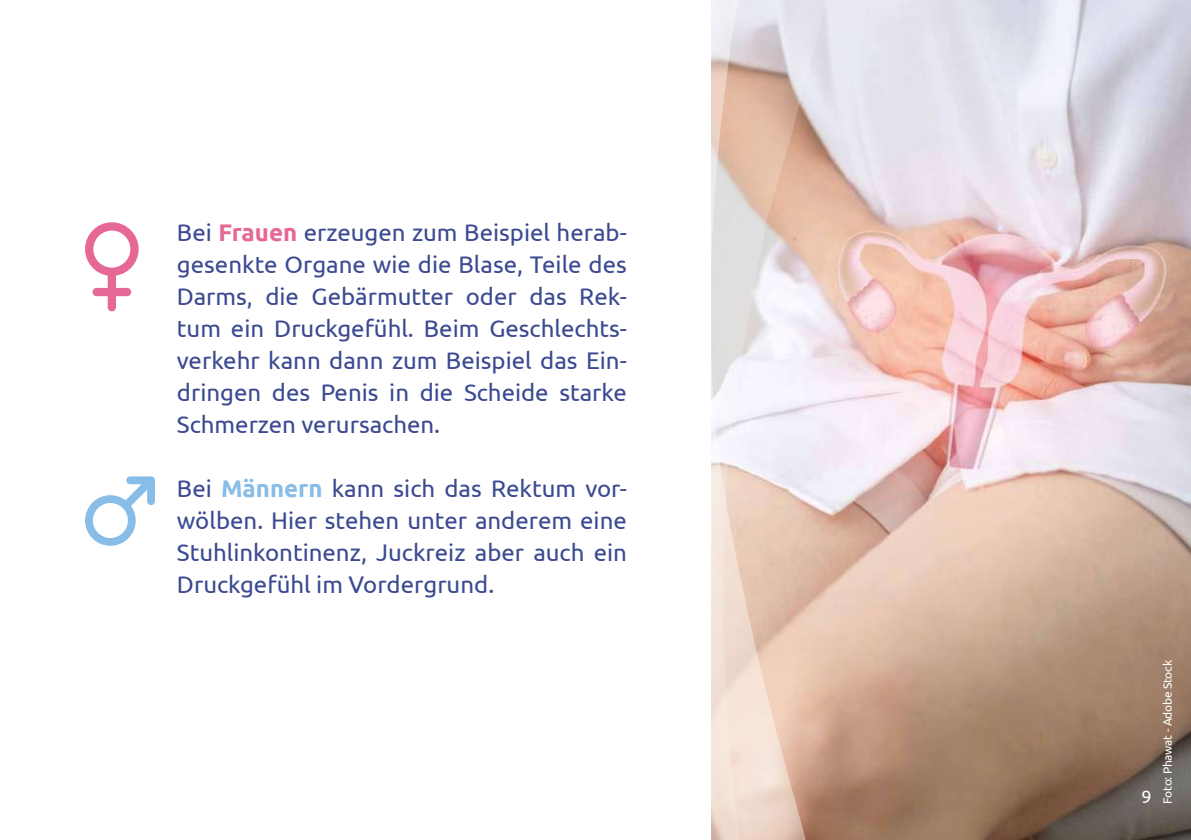
<style>
.page{position:relative;width:1191px;height:840px;background:#fff}
.page>*{position:absolute;margin:0;border:0;box-sizing:border-box;transform-origin:0 0}
.t1{font:24px/32px "Ubuntu";color:#3b4a91;text-align:justify}
.t2{font:18px "Ubuntu";color:#fff}
.t3{font:12px "Ubuntu";letter-spacing:-.02em;color:#fff}
.s1{font-weight:700;color:#e66896}
.s2{font-weight:700;color:#88bde8}
</style>
<div class="page">
<img style="left:845px;top:0;width:346px;height:839px">
<div style="left:1149px;top:23px;width:25px;height:22px;background:#cccedb"></div>
<svg style="left:712px;top:0;width:133px;height:839px;background:#e5d1c8"></svg>
<svg style="left:85px;top:476px;width:70px;height:69px"></svg>
<svg style="left:85px;top:222px;width:54px;height:89px"></svg>
<p class="t1" style="left:177px;top:215px;width:451px">Bei <span class="s1">Frauen</span> erzeugen zum Beispiel herab&shy;gesenkte Organe wie die Blase, Teile des Darms, die Gebärmutter oder das Rek&shy;tum ein Druckgefühl. Beim Geschlechts&shy;verkehr kann dann zum Beispiel das Ein&shy;dringen des Penis in die Scheide starke Schmerzen verursachen.</p>
<p class="t1" style="left:177px;top:471px;width:451px">Bei <span class="s2">Männern</span> kann sich das Rektum vor&shy;wölben. Hier stehen unter anderem eine Stuhlinkontinenz, Juckreiz aber auch ein Druckgefühl im Vordergrund.</p>
<p class="t2" style="left:1141px;top:785px;width:12px">9</p>
<p class="t3" style="left:1160px;top:803px;width:145px;rotate:-90deg">Foto: Phawat - Adobe Stock</p>
</div>
